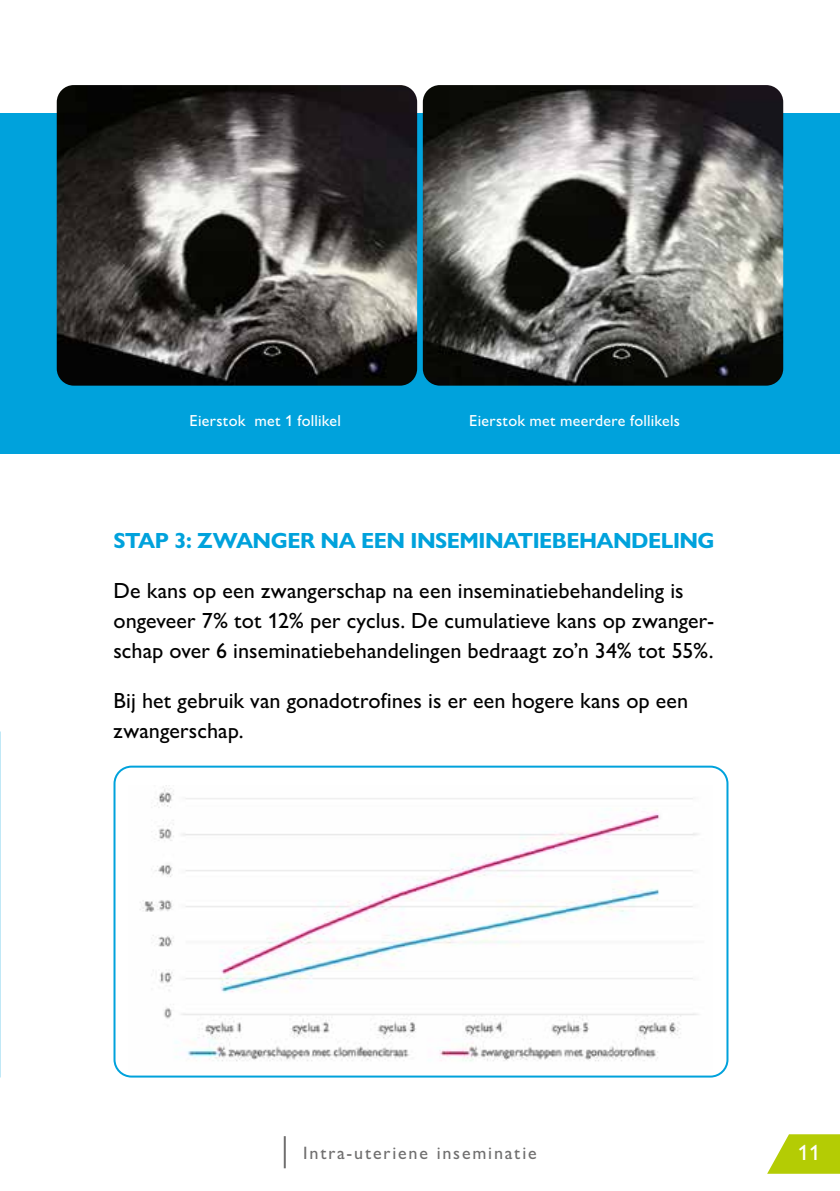
<style>
.page{position:relative;width:840px;height:1191px;background:#fff}
.page>*{position:absolute;margin:0;border:0;box-sizing:border-box;transform-origin:0 0}
.t1{font:500 22px/30px "Gill Sans Nova";letter-spacing:.005em;color:#000}
.t2{font:700 22px "Gill Sans Nova";letter-spacing:-.025em;color:#00a2dc}
.t3{font:500 22px "Gill Sans Nova";color:#fff}
.t4{font:500 18px "Gill Sans Nova";letter-spacing:.1em;color:#706f6f}
.t5{font:500 16px "Gill Sans Nova";letter-spacing:.015em;color:#fff}
</style>
<div class="page">
<svg style="left:767px;top:1134px;width:72px;height:39px"></svg>
<hr style="left:283px;top:1136px;width:2px;height:32px;background:#706f6f">
<div style="left:0;top:113px;width:839px;height:341px;background:#00a2dc"></div>
<img style="left:57px;top:85px;width:360px;height:301px">
<img style="left:422px;top:85px;width:360px;height:301px">
<img style="left:140px;top:785px;width:558px;height:277px">
<div style="left:113px;top:765px;width:615px;height:312px;border:2px solid #00a2dc;border-radius:17px"></div>
<p class="t5" style="left:189px;top:410px;width:153px">Eierstok met 1 follikel</p>
<p class="t5" style="left:469px;top:410px;width:212px">Eierstok met meerdere follikels</p>
<p class="t2" style="left:113px;top:526px;width:602px">STAP 3: ZWANGER NA EEN INSEMINATIEBEHANDELING</p>
<p class="t1" style="left:113px;top:575px;width:602px">De kans op een zwangerschap na een inseminatiebehandeling is ongeveer 7% tot 12% per cyclus. De cumulatieve kans op zwanger&shy;schap over 6 inseminatiebehandelingen bedraagt zo’n 34% tot 55%.</p>
<p class="t1" style="left:113px;top:685px;width:576px">Bij het gebruik van gonadotrofines is er een hogere kans op een zwangerschap.</p>
<p class="t4" style="left:303px;top:1141px;width:235px">Intra-uteriene inseminatie</p>
<p class="t3" style="left:797px;top:1138px;width:23px">11</p>
</div>
